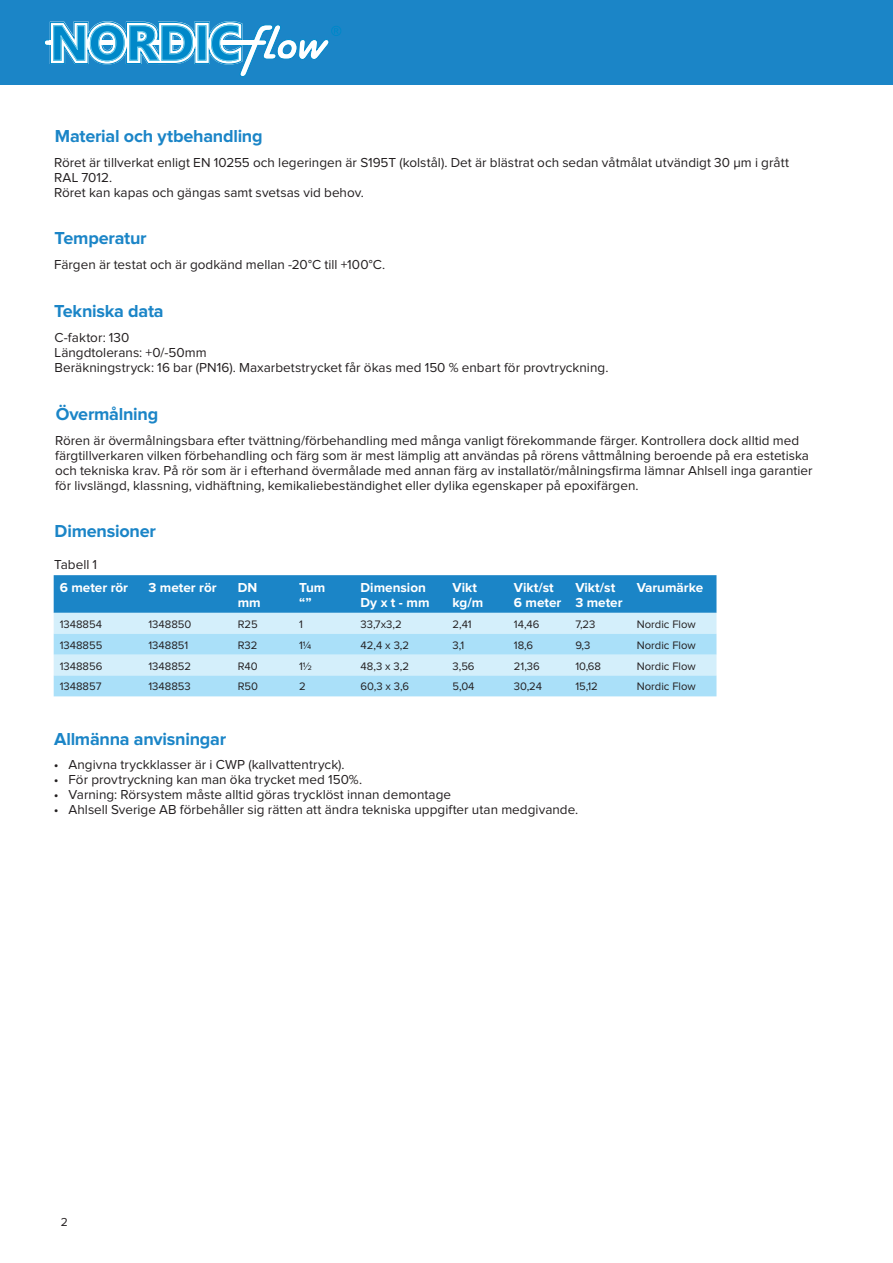
<style>
.page{position:relative;width:893px;height:1263px;background:#fff}
.page>*{position:absolute;margin:0;border:0;box-sizing:border-box;transform-origin:0 0}
.t1{font:700 18px "Proxima Nova";letter-spacing:-.015em;color:#1b85c7}
.t2{font:13.5px/15px "Proxima Nova";color:#231f20}
.t3{font:700 13.5px/15px "Proxima Nova";color:#fff}
.t4{font:12px "Proxima Nova";color:#231f20}
.t5{font:11.25px "Proxima Nova";color:#231f20}
</style>
<div class="page">
<div style="left:0;top:0;width:893px;height:85px;background:#1b85c7"></div>
<svg style="left:44px;top:21px;width:297px;height:56px"></svg>
<svg style="left:54px;top:575px;width:662px;height:121px;background:#8cc9ea"></svg>
<h1 class="t1" style="left:55px;top:128px;width:209px">Material och ytbehandling</h1>
<p class="t2" style="left:54px;top:155px;width:736px">Röret är tillverkat enligt EN 10255 och legeringen är S195T (kolstål). Det är blästrat och sedan våtmålat utvändigt 30 μm i grått<br>RAL 7012.<br>Röret kan kapas och gängas samt svetsas vid behov.</p>
<h1 class="t1" style="left:55px;top:230px;width:94px">Temperatur</h1>
<p class="t2" style="left:54px;top:257px;width:333px">Färgen är testat och är godkänd mellan -20°C till +100°C.</p>
<h1 class="t1" style="left:54px;top:303px;width:111px">Tekniska data</h1>
<p class="t2" style="left:55px;top:331px;width:555px">C-faktor: 130<br>Längdtolerans: +0/-50mm<br>Beräkningstryck: 16 bar (PN16). Maxarbetstrycket får ökas med 150 % enbart för provtryckning.</p>
<h1 class="t1" style="left:56px;top:406px;width:104px">Övermålning</h1>
<p class="t2" style="left:55px;top:434px;width:759px">Rören är övermålningsbara efter tvättning/förbehandling med många vanligt förekommande färger. Kontrollera dock alltid med färgtillverkaren vilken förbehandling och färg som är mest lämplig att användas på rörens våttmålning beroende på era estetiska och tekniska krav. På rör som är i efterhand övermålade med annan färg av installatör/målningsfirma lämnar Ahlsell inga garantier för livslängd, klassning, vidhäftning, kemikaliebeständighet eller dylika egenskaper på epoxifärgen.</p>
<h1 class="t1" style="left:55px;top:523px;width:103px">Dimensioner</h1>
<p class="t2" style="left:54px;top:557px;width:45px">Tabell 1</p>
<p class="t3" style="left:60px;top:580px;width:70px">6 meter rör</p>
<p class="t3" style="left:148px;top:580px;width:70px">3 meter rör</p>
<p class="t3" style="left:238px;top:580px;width:25px">DN mm</p>
<p class="t3" style="left:299px;top:580px;width:28px">Tum “”</p>
<p class="t3" style="left:361px;top:580px;width:70px">Dimension<br>Dy x t - mm</p>
<p class="t3" style="left:452px;top:580px;width:32px">Vikt kg/m</p>
<p class="t3" style="left:514px;top:580px;width:49px">Vikt/st<br>6 meter</p>
<p class="t3" style="left:575px;top:580px;width:49px">Vikt/st<br>3 meter</p>
<p class="t3" style="left:637px;top:580px;width:68px">Varumärke</p>
<p class="t5" style="left:60px;top:619px;width:44px">1348854</p>
<p class="t5" style="left:148px;top:619px;width:44px">1348850</p>
<p class="t5" style="left:238px;top:619px;width:22px">R25</p>
<p class="t5" style="left:299px;top:619px;width:5px">1</p>
<p class="t5" style="left:361px;top:619px;width:43px">33,7x3,2</p>
<p class="t5" style="left:452px;top:619px;width:21px">2,41</p>
<p class="t5" style="left:514px;top:619px;width:27px">14,46</p>
<p class="t5" style="left:575px;top:619px;width:22px">7,23</p>
<p class="t5" style="left:637px;top:619px;width:61px">Nordic Flow</p>
<p class="t5" style="left:60px;top:640px;width:44px">1348855</p>
<p class="t5" style="left:148px;top:640px;width:41px">1348851</p>
<p class="t5" style="left:238px;top:640px;width:21px">R32</p>
<p class="t5" style="left:299px;top:640px;width:14px">1¼</p>
<p class="t5" style="left:361px;top:640px;width:50px">42,4 x 3,2</p>
<p class="t5" style="left:452px;top:640px;width:13px">3,1</p>
<p class="t5" style="left:514px;top:640px;width:21px">18,6</p>
<p class="t5" style="left:575px;top:640px;width:17px">9,3</p>
<p class="t5" style="left:637px;top:640px;width:61px">Nordic Flow</p>
<p class="t5" style="left:60px;top:661px;width:44px">1348856</p>
<p class="t5" style="left:148px;top:661px;width:44px">1348852</p>
<p class="t5" style="left:238px;top:661px;width:22px">R40</p>
<p class="t5" style="left:299px;top:661px;width:14px">1½</p>
<p class="t5" style="left:361px;top:661px;width:50px">48,3 x 3,2</p>
<p class="t5" style="left:452px;top:661px;width:24px">3,56</p>
<p class="t5" style="left:514px;top:661px;width:27px">21,36</p>
<p class="t5" style="left:575px;top:661px;width:27px">10,68</p>
<p class="t5" style="left:637px;top:661px;width:61px">Nordic Flow</p>
<p class="t5" style="left:60px;top:681px;width:43px">1348857</p>
<p class="t5" style="left:148px;top:681px;width:44px">1348853</p>
<p class="t5" style="left:238px;top:681px;width:22px">R50</p>
<p class="t5" style="left:299px;top:681px;width:8px">2</p>
<p class="t5" style="left:361px;top:681px;width:50px">60,3 x 3,6</p>
<p class="t5" style="left:452px;top:681px;width:24px">5,04</p>
<p class="t5" style="left:514px;top:681px;width:30px">30,24</p>
<p class="t5" style="left:575px;top:681px;width:24px">15,12</p>
<p class="t5" style="left:637px;top:681px;width:61px">Nordic Flow</p>
<h1 class="t1" style="left:54px;top:730px;width:174px">Allmänna anvisningar</h1>
<p class="t2" style="left:54px;top:758px;width:293px">• Angivna tryckklasser är i CWP (kallvattentryck).</p>
<p class="t2" style="left:54px;top:773px;width:310px">• För provtryckning kan man öka trycket med 150%.</p>
<p class="t2" style="left:54px;top:788px;width:399px">• Varning: Rörsystem måste alltid göras trycklöst innan demontage</p>
<p class="t2" style="left:54px;top:803px;width:526px">• Ahlsell Sverige AB förbehåller sig rätten att ändra tekniska uppgifter utan medgivande.</p>
<p class="t4" style="left:61px;top:1216px;width:9px">2</p>
</div>
